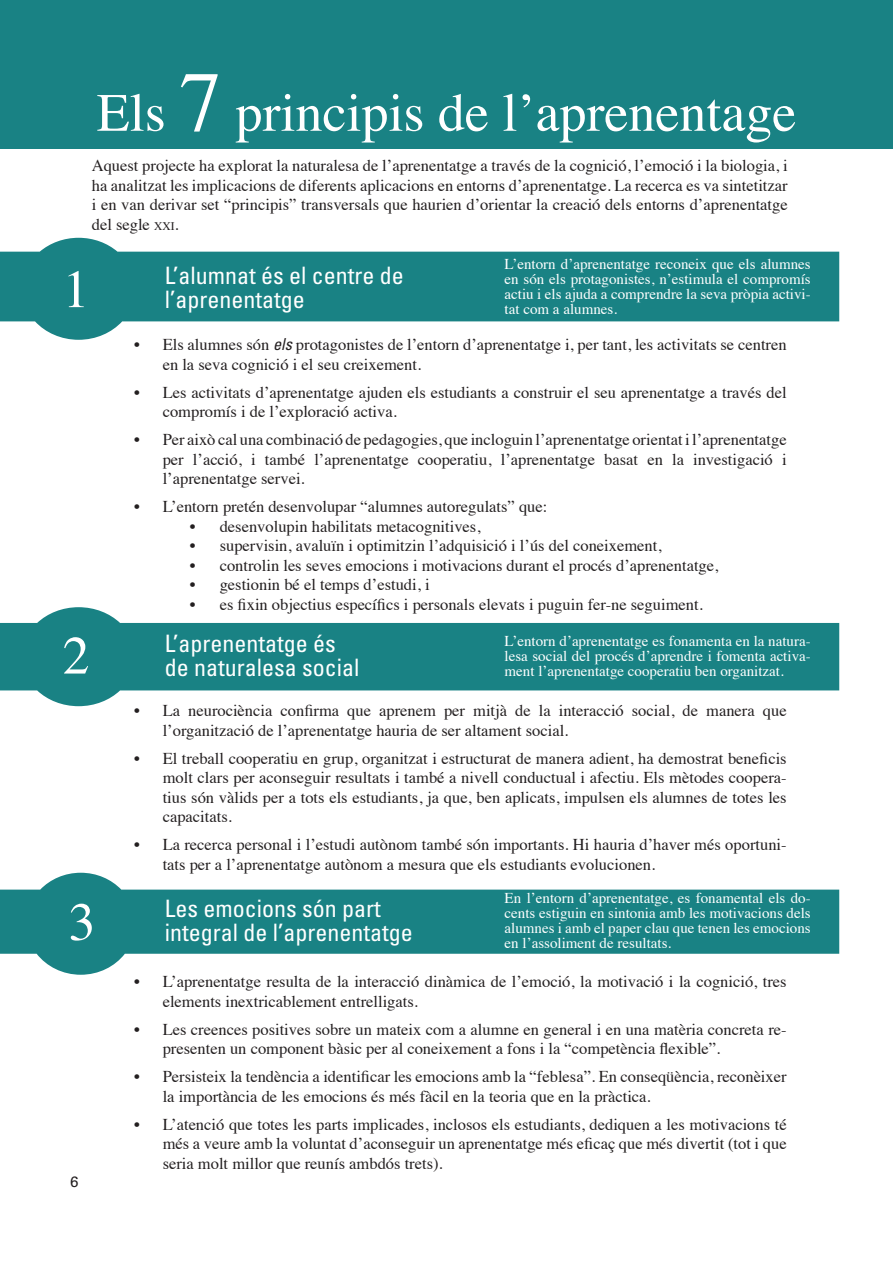
<style>
.page{position:relative;width:893px;height:1263px;background:#fff}
.page>*{position:absolute;margin:0;border:0;box-sizing:border-box;transform-origin:0 0}
.t1{font:54px "Times";color:#fff}
.t2{font:condensed 24px/24px "Univers LT Std";color:#fff}
.t3{font:16.5px/19.5px "Times";color:#231f20}
.t4{font:15px/15px "Times";color:#fff;text-align:justify}
.t5{font:15px "Univers LT Std";color:#231f20}
.s1{font-size:85.5px}
.s2{font-size:11.55px}
.s3{font-family:"Univers LT Std";font-style:italic;font-stretch:condensed}
</style>
<div class="page">
<div style="left:0;top:0;width:893px;height:148px;background:#198284"></div>
<svg style="left:0;top:238px;width:839px;height:102px;fill:#198284"></svg>
<svg style="left:0;top:607px;width:839px;height:99px;fill:#198284"></svg>
<svg style="left:0;top:873px;width:839px;height:102px;fill:#198284"></svg>
<svg style="left:68px;top:271px;width:16px;height:36px"></svg>
<svg style="left:64px;top:637px;width:24px;height:36px"></svg>
<svg style="left:71px;top:904px;width:21px;height:36px"></svg>
<p class="t5" style="left:70px;top:1173px;width:10px">6</p>
<p class="t1" style="left:97px;top:62px;width:701px">Els <span class="s1">7</span> principis de l’aprenentage</p>
<p class="t3" style="left:92px;top:154px;width:697px;text-align:justify">Aquest projecte ha explorat la naturalesa de l’aprenentatge a través de la cognició, l’emoció i la biologia, i ha analitzat les implicacions de diferents aplicacions en entorns d’aprenentatge. La recerca es va sintetitzar i en van derivar set “principis” transversals que haurien d’orientar la creació dels entorns d’aprenentatge del segle <span class="s2">xxi</span>.</p>
<p class="t2" style="left:165px;top:263px;width:241px">L’alumnat és el centre de l’aprenentatge</p>
<p class="t4" style="left:505px;top:255px;width:308px">L’entorn d’aprenentatge reconeix que els alumnes en són els protagonistes, n’estimula el compromís actiu i els ajuda a comprendre la seva pròpia activi&shy;tat com a alumnes.</p>
<p class="t3" style="left:163px;top:333px;width:625px;text-indent:-28px">• Els alumnes són <span class="s3">els</span> protagonistes de l’entorn d’aprenentatge i, per tant, les activitats se centren en la seva cognició i el seu creixement.</p>
<p class="t3" style="left:163px;top:381px;width:625px;text-indent:-28px">• Les activitats d’aprenentatge ajuden els estudiants a construir el seu aprenentatge a través del compromís i de l’exploració activa.</p>
<p class="t3" style="left:163px;top:428px;width:625px;text-align:justify;text-indent:-28px">• Per això cal una combinació de pedagogies, que incloguin l’aprenentatge orientat i l’aprenentatge per l’acció, i també l’aprenentatge cooperatiu, l’aprenentatge basat en la investigació i l’aprenentatge servei.</p>
<p class="t3" style="left:134px;top:495px;width:415px">• L’entorn pretén desenvolupar “alumnes autoregulats” que:</p>
<p class="t3" style="left:190px;top:515px;width:292px">• desenvolupin habilitats metacognitives,</p>
<p class="t3" style="left:190px;top:534px;width:473px">• supervisin, avaluïn i optimitzin l’adquisició i l’ús del coneixement,</p>
<p class="t3" style="left:190px;top:554px;width:530px">• controlin les seves emocions i motivacions durant el procés d’aprenentatge,</p>
<p class="t3" style="left:190px;top:573px;width:241px">• gestionin bé el temps d’estudi, i</p>
<p class="t3" style="left:190px;top:593px;width:515px">• es fixin objectius específics i personals elevats i puguin fer-ne seguiment.</p>
<p class="t2" style="left:165px;top:631px;width:173px">L’aprenentatge és</p>
<p class="t2" style="left:165px;top:655px;width:196px">de naturalesa social</p>
<p class="t4" style="left:505px;top:632px;width:308px">L’entorn d’aprenentatge es fonamenta en la natura&shy;lesa social del procés d’aprendre i fomenta activa&shy;ment l’aprenentatge cooperatiu ben organitzat.</p>
<p class="t3" style="left:163px;top:699px;width:625px;text-indent:-28px">• La neurociència confirma que aprenem per mitjà de la interacció social, de manera que l’organització de l’aprenentatge hauria de ser altament social.</p>
<p class="t3" style="left:163px;top:747px;width:625px;text-align:justify;text-indent:-28px">• El treball cooperatiu en grup, organitzat i estructurat de manera adient, ha demostrat beneficis molt clars per aconseguir resultats i també a nivell conductual i afectiu. Els mètodes coopera&shy;tius són vàlids per a tots els estudiants, ja que, ben aplicats, impulsen els alumnes de totes les capacitats.</p>
<p class="t3" style="left:163px;top:833px;width:625px;text-indent:-28px">• La recerca personal i l’estudi autònom també són importants. Hi hauria d’haver més oportuni&shy;tats per a l’aprenentatge autònom a mesura que els estudiants evolucionen.</p>
<p class="t2" style="left:165px;top:896px;width:217px">Les emocions són part</p>
<p class="t2" style="left:165px;top:920px;width:249px">integral de l’aprenentatge</p>
<p class="t4" style="left:505px;top:889px;width:308px">En l’entorn d’aprenentatge, es fonamental els do&shy;cents estiguin en sintonia amb les motivacions dels alumnes i amb el paper clau que tenen les emocions en l’assoliment de resultats.</p>
<p class="t3" style="left:163px;top:970px;width:625px;text-indent:-28px">• L’aprenentatge resulta de la interacció dinàmica de l’emoció, la motivació i la cognició, tres elements inextricablement entrelligats.</p>
<p class="t3" style="left:163px;top:1018px;width:625px;text-indent:-28px">• Les creences positives sobre un mateix com a alumne en general i en una matèria concreta re&shy;presenten un component bàsic per al coneixement a fons i la “competència flexible”.</p>
<p class="t3" style="left:163px;top:1065px;width:625px;text-indent:-28px">• Persisteix la tendència a identificar les emocions amb la “feblesa”. En conseqüència, reconèixer la importància de les emocions és més fàcil en la teoria que en la pràctica.</p>
<p class="t3" style="left:163px;top:1113px;width:625px;text-align:justify;text-indent:-28px">• L’atenció que totes les parts implicades, inclosos els estudiants, dediquen a les motivacions té més a veure amb la voluntat d’aconseguir un aprenentatge més eficaç que més divertit (tot i que seria molt millor que reunís ambdós trets).</p>
</div>
